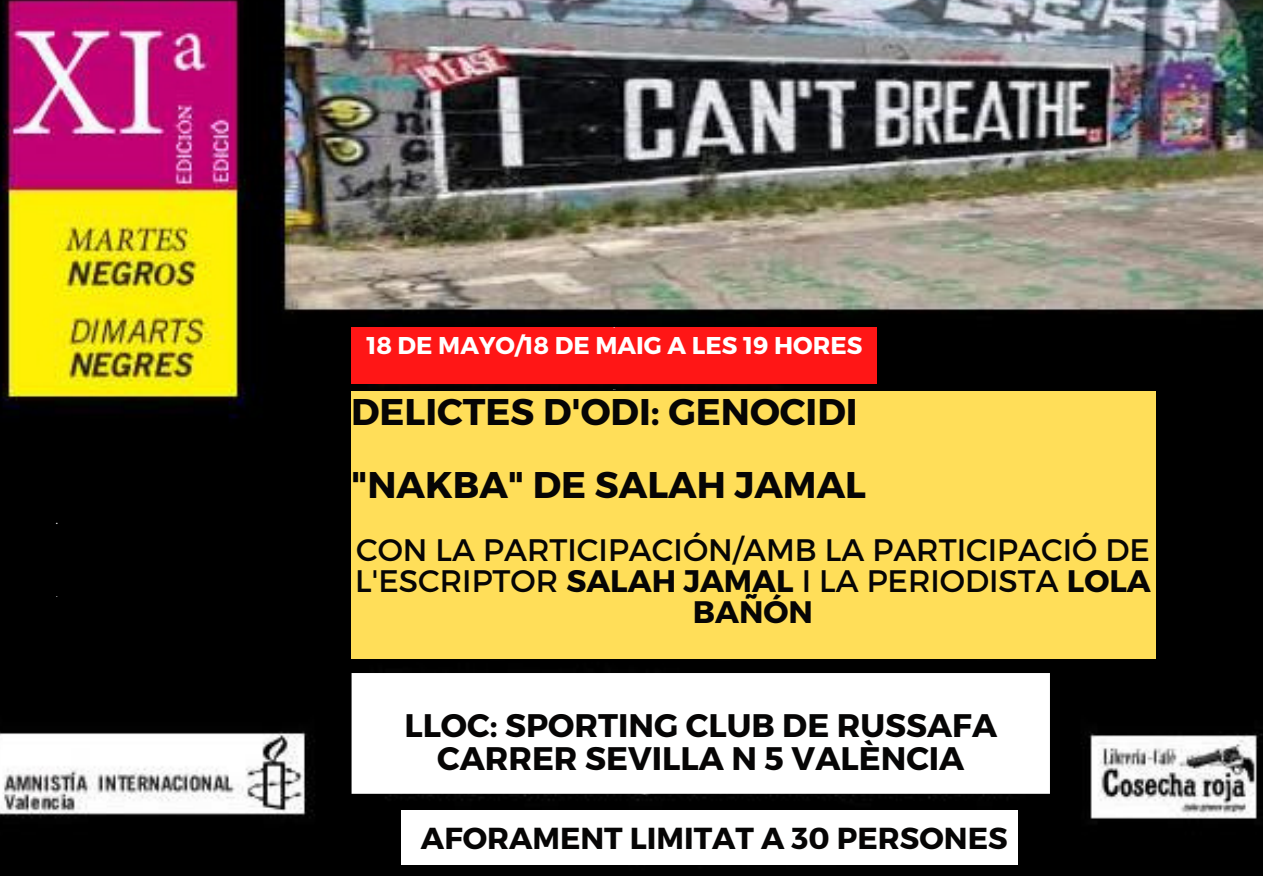
<style>
.page{position:relative;width:1263px;height:893px;background:#fff}
.page>*{position:absolute;margin:0;border:0;box-sizing:border-box;transform-origin:0 0}
.t1{font:700 37.12px "Montserrat";color:#060505}
.t2{font:700 32.62px "Montserrat";color:#060505}
.t3{font:31.12px/31px "Montserrat";color:#060505;text-align:center}
.t4{font:700 30.3px "Montserrat";color:#060505}
.t5{font:700 24.3px "Montserrat";color:#fff}
.t6{font:10.35px "Montserrat";color:#fff}
.t7{font:7.65px "Montserrat";color:#fff}
.t8{font:7.05px "Montserrat";color:#fff}
.t9{font:5.18px "Montserrat";color:#fff}
.s1{font-weight:700}
</style>
<div class="page">
<img style="left:0;top:0;width:1263px;height:875px">
<div style="left:351px;top:327px;width:526px;height:57px;background:#ff1616"></div>
<div style="left:352px;top:391px;width:804px;height:267px;background:#ffde59"></div>
<svg style="left:352px;top:673px;width:698px;height:121px"></svg>
<div style="left:402px;top:810px;width:616px;height:55px;background:#fff"></div>
<p class="t6" style="left:56px;top:513px;width:4px">.</p>
<p class="t8" style="left:56px;top:590px;width:3px">.</p>
<p class="t7" style="left:613px;top:320px;width:3px">.</p>
<p class="t5" style="left:366px;top:329px;width:497px">18 DE MAYO/18 DE MAIG A LES 19 HORES</p>
<p class="t9" style="left:613px;top:385px;width:4px">..</p>
<p class="t1" style="left:351px;top:387px;width:508px">DELICTES D'ODI: GENOCIDI</p>
<p class="t1" style="left:351px;top:460px;width:516px">"NAKBA" DE SALAH JAMAL</p>
<p class="t3" style="left:355px;top:533px;width:797px">CON LA PARTICIPACIÓN/AMB LA PARTICIPACIÓ DE<br>L'ESCRIPTOR <span class="s1">SALAH JAMAL</span> I LA PERIODISTA <span class="s1">LOLA<br>BAÑÓN</span></p>
<p class="t2" style="left:404px;top:704px;width:594px">LLOC: SPORTING CLUB DE RUSSAFA</p>
<p class="t2" style="left:437px;top:736px;width:529px">CARRER SEVILLA N 5 VALÈNCIA</p>
<p class="t4" style="left:421px;top:819px;width:588px">AFORAMENT LIMITAT A 30 PERSONES</p>
</div>
